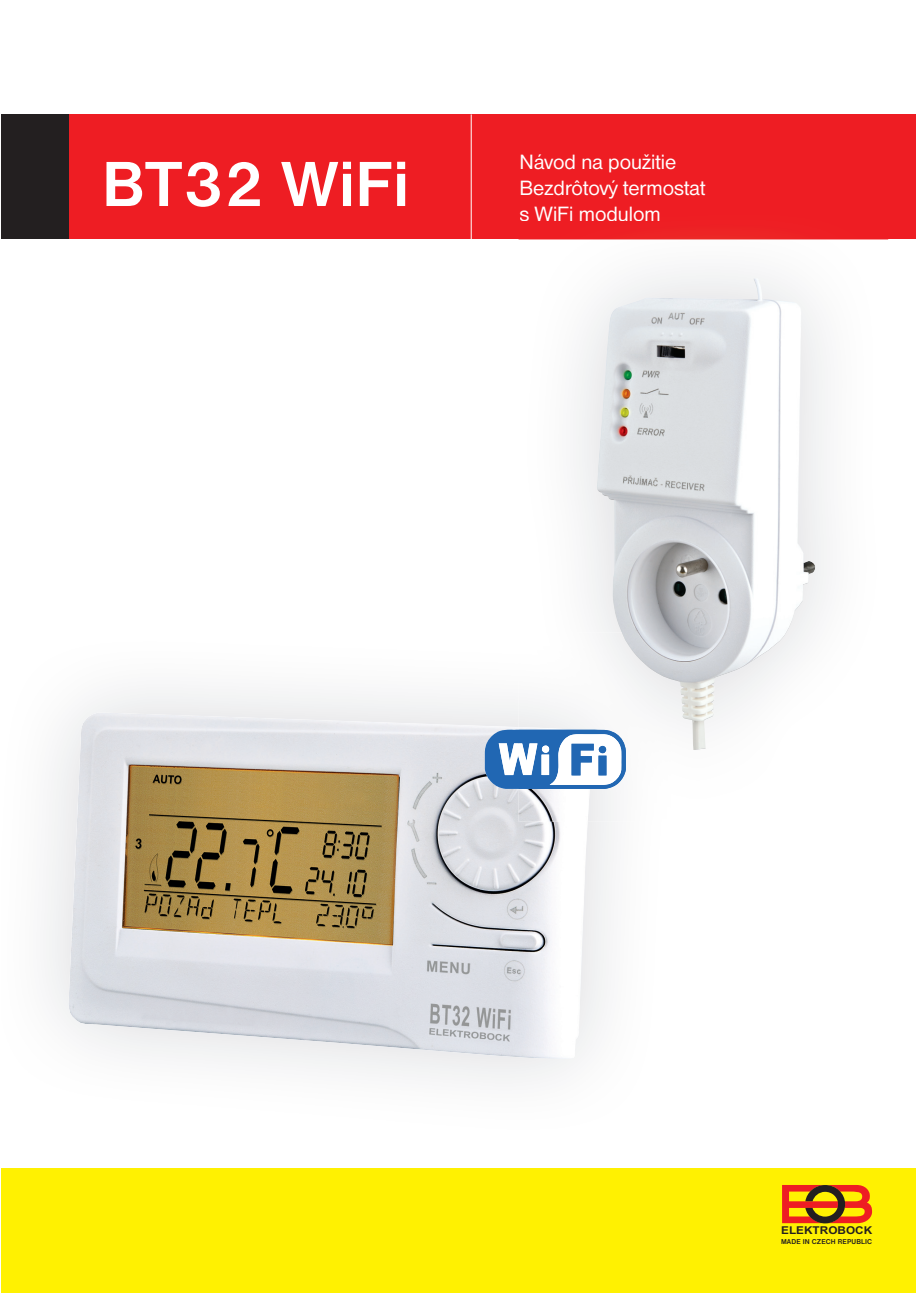
<style>
.page{position:relative;width:917px;height:1293px;background:#fff}
.page>*{position:absolute;margin:0;border:0;box-sizing:border-box;transform-origin:0 0}
.t1{font:700 66px "Nimbus Sans DOT";color:#fff}
.t2{font:21.4px/25.8px "Nimbus Sans DOT";color:#fff}
.t3{font:700 10.8px "Arial";color:#231f20;scale:1.09 1}
.t4{font:700 7.4px "Nimbus Sans DOT";letter-spacing:.02em;color:#231f20}
</style>
<div class="page">
<div style="left:2px;top:1168px;width:914px;height:124px;background:#fff101"></div>
<svg style="left:782px;top:1185px;width:90px;height:38px"></svg>
<div style="left:69px;top:114px;width:847px;height:125px;background:#ee1d23"></div>
<div style="left:2px;top:114px;width:67px;height:125px;background:#231f20"></div>
<hr style="left:471px;top:114px;width:1px;height:125px;background:#fff">
<img style="left:68px;top:712px;width:520px;height:346px">
<img style="left:518px;top:236px;width:370px;height:384px">
<div style="left:518px;top:676px;width:96px;height:145px;background:#f6f6f7"></div>
<img style="left:518px;top:727px;width:74px;height:94px">
<svg style="left:485px;top:729px;width:141px;height:60px"></svg>
<img style="left:541px;top:754px;width:8px;height:21px">
<img style="left:598px;top:755px;width:8px;height:20px">
<img style="left:597px;top:278px;width:218px;height:472px">
<h1 class="t1" style="left:102px;top:160px;width:309px">BT32 WiFi</h1>
<p class="t2" style="left:520px;top:151px;width:187px">Návod na použitie<br>Bezdrôtový termostat s WiFi modulom</p>
<p class="t3" style="left:781px;top:1224px;width:85px">ELEKTROBOCK</p>
<p class="t4" style="left:781px;top:1238px;width:93px">MADE IN CZECH REPUBLIC</p>
</div>
